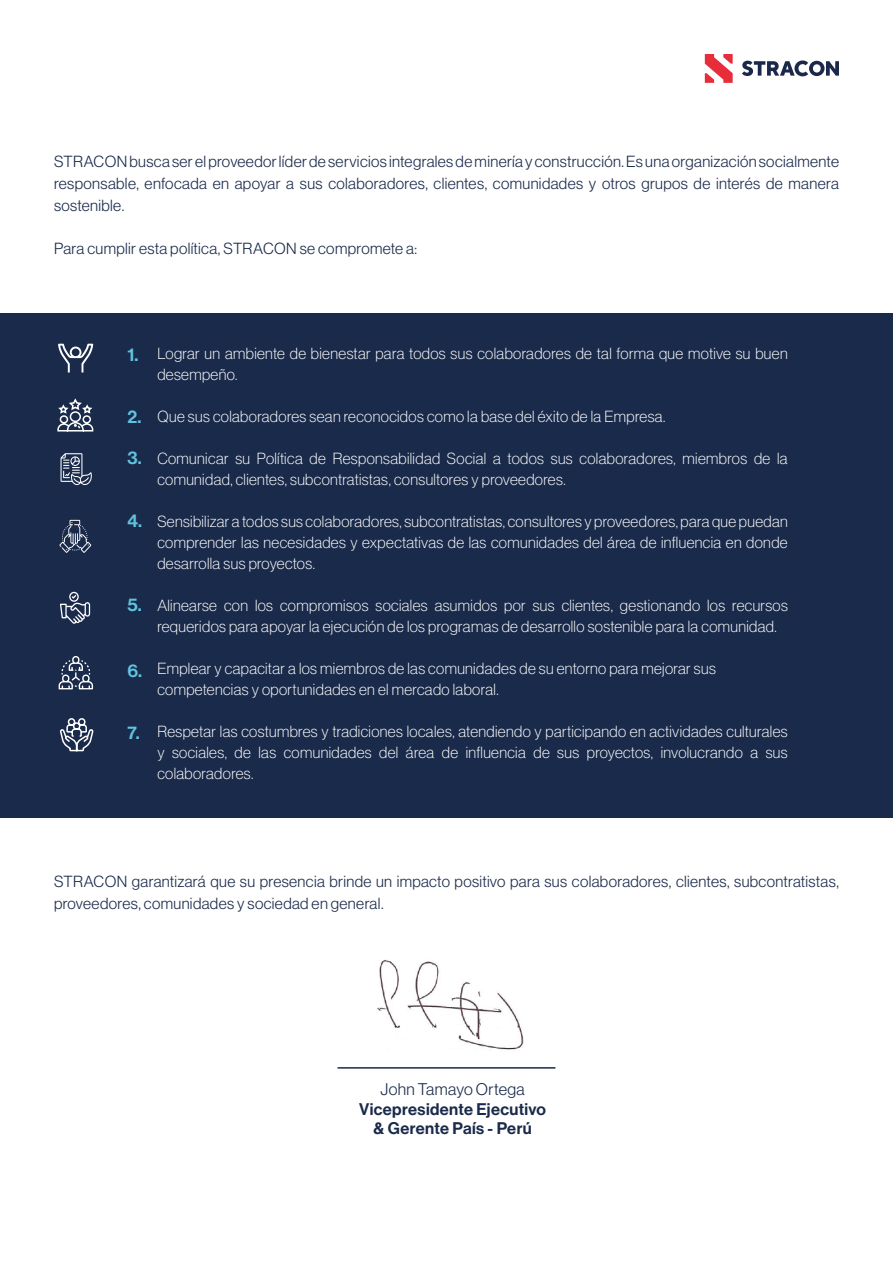
<style>
.page{position:relative;width:893px;height:1263px;background:#fff}
.page>*{position:absolute;margin:0;border:0;box-sizing:border-box;transform-origin:0 0}
.t1{font:18px "N Haas Grotesk DS Pro 65 Md";color:#60c3df}
.t2{font:16.5px/19.5px "N Haas Grotesk DS Pro 65 Md";letter-spacing:.025em;color:#1a2a4a;text-align:center}
.t3{font:16.5px "N Haas Grotesk DS Pro 45 Lt";letter-spacing:.025em;color:#1a2a4a}
.t4{font:15.75px/21px "N Haas Grotesk DS Pro 35 X Lt";letter-spacing:.025em;color:#fff}
.t5{font:15.75px/21.8px "N Haas Grotesk DS Pro 45 Lt";letter-spacing:.025em;color:#1a2a4a;text-align:justify}
</style>
<div class="page">
<div style="left:0;top:313px;width:893px;height:504px;background:#1a2a4a"></div>
<svg style="left:59px;top:656px;width:34px;height:33px"></svg>
<svg style="left:60px;top:592px;width:30px;height:32px"></svg>
<hr style="left:338px;top:1067px;width:217px;height:1px;background:#1a2949">
<svg style="left:59px;top:520px;width:32px;height:33px"></svg>
<svg style="left:58px;top:344px;width:35px;height:28px"></svg>
<svg style="left:61px;top:453px;width:31px;height:32px"></svg>
<svg style="left:60px;top:718px;width:34px;height:34px"></svg>
<svg style="left:57px;top:398px;width:37px;height:34px"></svg>
<svg style="left:705px;top:54px;width:28px;height:29px"></svg>
<svg style="left:742px;top:60px;width:97px;height:16px"></svg>
<img style="left:377px;top:959px;width:147px;height:91px">
<p class="t5" style="left:54px;top:151px;width:786px">STRACON busca ser el proveedor líder de servicios integrales de minería y construcción. Es una organización socialmente responsable, enfocada en apoyar a sus colaboradores, clientes, comunidades y otros grupos de interés de manera sostenible.</p>
<p class="t5" style="left:54px;top:238px;width:365px">Para cumplir esta política, STRACON se compromete a:</p>
<p class="t1" style="left:128px;top:344px;width:12px">1.</p>
<p class="t1" style="left:128px;top:407px;width:15px">2.</p>
<p class="t1" style="left:128px;top:447px;width:16px">3.</p>
<p class="t1" style="left:128px;top:510px;width:16px">4.</p>
<p class="t1" style="left:128px;top:594px;width:16px">5.</p>
<p class="t1" style="left:128px;top:660px;width:16px">6.</p>
<p class="t1" style="left:128px;top:722px;width:14px">7.</p>
<p class="t4" style="left:157px;top:343px;width:632px">Lograr un ambiente de bienestar para todos sus colaboradores de tal forma que motive su buen desempeño.</p>
<p class="t4" style="left:157px;top:406px;width:510px">Que sus colaboradores sean reconocidos como la base del éxito de la Empresa.</p>
<p class="t4" style="left:157px;top:448px;width:632px">Comunicar su Política de Responsabilidad Social a todos sus colaboradores, miembros de la comunidad, clientes, subcontratistas, consultores y proveedores.</p>
<p class="t4" style="left:157px;top:511px;width:632px;text-align:justify">Sensibilizar a todos sus colaboradores, subcontratistas, consultores y proveedores, para que puedan comprender las necesidades y expectativas de las comunidades del área de influencia en donde desarrolla sus proyectos.</p>
<p class="t4" style="left:157px;top:595px;width:632px">Alinearse con los compromisos sociales asumidos por sus clientes, gestionando los recursos requeridos para apoyar la ejecución de los programas de desarrollo sostenible para la comunidad.</p>
<p class="t4" style="left:157px;top:658px;width:560px">Emplear y capacitar a los miembros de las comunidades de su entorno para mejorar sus competencias y oportunidades en el mercado laboral.</p>
<p class="t4" style="left:157px;top:721px;width:632px;text-align:justify">Respetar las costumbres y tradiciones locales, atendiendo y participando en actividades culturales y sociales, de las comunidades del área de influencia de sus proyectos, involucrando a sus colaboradores.</p>
<p class="t5" style="left:54px;top:871px;width:786px">STRACON garantizará que su presencia brinde un impacto positivo para sus colaboradores, clientes, subcontratistas, proveedores, comunidades y sociedad en general.</p>
<p class="t3" style="left:380px;top:1080px;width:146px">John Tamayo Ortega</p>
<p class="t2" style="left:359px;top:1099px;width:188px">Vicepresidente Ejecutivo &amp; Gerente País - Perú</p>
</div>
